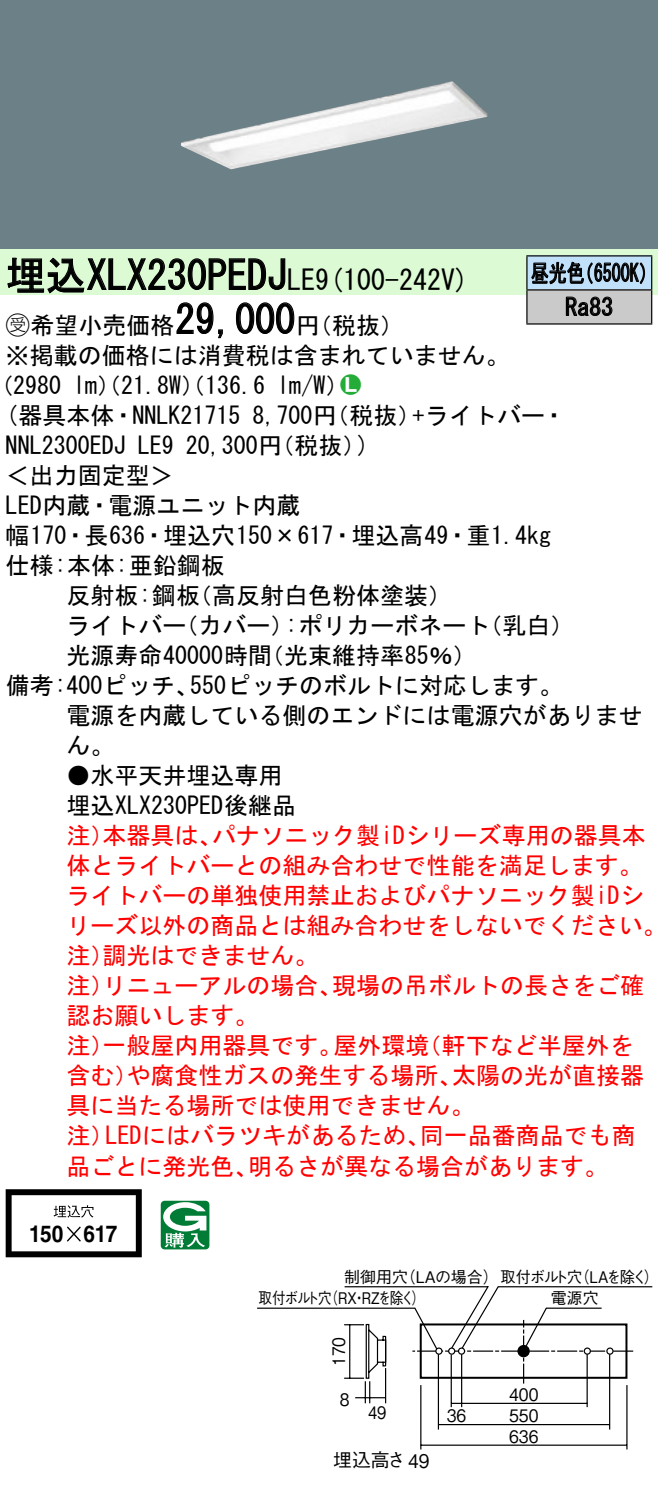
<style>
.page{position:relative;width:658px;height:1492px;background:#fff}
.page>*{position:absolute;margin:0;border:0;box-sizing:border-box;transform-origin:0 0}
.t1{font:40px "MS Gothic";color:#000}
.t2{font:28px "MS Gothic";color:#000}
.t3{font:24px/30px "MS Gothic";color:#000}
.t4{font:24px/30px "MS Gothic";color:#f00}
.t5{font:24px/34px "MS Gothic";color:#000;scale:.75 1}
.t6{font:24px "Ford Classification 1";color:#23ac38}
.t7{font:700 23.2px "Helvetica LT Std";letter-spacing:-.02em;color:#000;scale:.9 1}
.t8{font:18.8px "Gothic BBB Pro Medium 90 pv RKSJ H";color:#000}
.t9{font:17.2px/20.8px "Gothic BBB Pro Medium 90 pv RKSJ H";color:#000;text-align:justify;scale:.9 1}
.t10{font:17.2px "Gothic BBB Pro Medium 90 pv RKSJ H";color:#000;scale:.85 1}
.t11{font:16px/21.2px "Gothic BBB Pro Medium 90 pv RKSJ H";letter-spacing:-.04em;color:#000}
.t12{font:16px "Gothic BBB Pro Medium 90 pv RKSJ H";letter-spacing:-.04em;color:#000;scale:.85 1}
.t13{font:16px "Gothic BBB Pro Medium 90 pv RKSJ H";letter-spacing:-.04em;color:#000;scale:.95 1}
.s1{font-size:28px}
.s2{font-family:"Ford Classification 1"}
.s3{color:#fff}
</style>
<div class="page">
<div style="left:0;top:0;width:658px;height:249px;background:#6c8087"></div>
<img style="left:181px;top:81px;width:306px;height:88px">
<div style="left:0;top:249px;width:658px;height:46px;background:#dcfad4"></div>
<svg style="left:7px;top:257px;width:279px;height:37px"></svg>
<svg style="left:176px;top:302px;width:47px;height:37px"></svg>
<svg style="left:236px;top:302px;width:59px;height:32px"></svg>
<svg style="left:6px;top:1189px;width:136px;height:67px"></svg>
<svg style="left:161px;top:1200px;width:48px;height:49px"></svg>
<div style="left:527px;top:256px;width:124px;height:34px;background:#c1e1fa"></div>
<div style="left:527px;top:290px;width:124px;height:34px;background:#cacaca"></div>
<hr style="left:526px;top:255px;width:126px;height:1px;background:#000">
<hr style="left:526px;top:256px;width:1px;height:33px;background:#000">
<hr style="left:651px;top:256px;width:1px;height:33px;background:#000">
<hr style="left:526px;top:289px;width:126px;height:1px;background:#000">
<hr style="left:526px;top:290px;width:1px;height:33px;background:#000">
<hr style="left:651px;top:290px;width:1px;height:33px;background:#000">
<hr style="left:526px;top:323px;width:126px;height:1px;background:#000">
<svg style="left:531px;top:261px;width:114px;height:55px"></svg>
<hr style="left:626px;top:1384px;width:1px;height:65px;background:#000">
<hr style="left:420px;top:1384px;width:1px;height:65px;background:#000">
<hr style="left:451px;top:1402px;width:136px;height:1px;background:#000">
<hr style="left:438px;top:1423px;width:171px;height:1px;background:#000">
<hr style="left:421px;top:1444px;width:206px;height:1px;background:#000">
<hr style="left:438px;top:1353px;width:1px;height:76px;background:#000">
<hr style="left:450px;top:1354px;width:2px;height:52px;background:#000">
<hr style="left:461px;top:1353px;width:1px;height:53px;background:#000">
<hr style="left:586px;top:1353px;width:2px;height:53px;background:#000">
<hr style="left:609px;top:1353px;width:1px;height:76px;background:#000">
<svg style="left:257px;top:1286px;width:395px;height:116px"></svg>
<h1 class="t1" style="left:6px;top:255px;width:311px">埋込XLX230PEDJ<span class="s1">LE</span></h1>
<p class="t3" style="left:296px;top:310px;width:109px">（円税抜(</p>
<p class="t2" style="left:315px;top:265px;width:155px">(9 100-242 (V</p>
<h1 class="t1" style="left:175px;top:299px;width:121px">29,000</h1>
<p class="t3" style="left:6px;top:310px;width:505px"><span class="s2">B</span>希望小売価格<br>※掲載の価格には消費税は含まれていません。</p>
<p class="t6" style="left:340px;top:372px;width:22px">2<span class="s3">7</span></p>
<p class="t3" style="left:277px;top:370px;width:73px">l m (W/</p>
<p class="t3" style="left:-11px;top:370px;width:74px">（2980</p>
<p class="t3" style="left:73px;top:370px;width:193px">lm）（21.8 ）（W 136.6</p>
<p class="t5" style="left:565px;top:256px;width:65px;text-indent:-34px">昼光色<br>Ra83</p>
<p class="t5" style="left:575px;top:256px;width:109px">（6500 (K</p>
<p class="t3" style="left:6px;top:400px;width:236px">(器具本体・NNLK21715</p>
<p class="t3" style="left:412px;top:400px;width:155px">+ライトバー・</p>
<p class="t3" style="left:252px;top:400px;width:170px">8,700 （円税抜）</p>
<p class="t3" style="left:186px;top:430px;width:182px">20,300 （円税抜(</p>
<p class="t3" style="left:357px;top:430px;width:13px">(</p>
<p class="t3" style="left:6px;top:430px;width:121px">NNL2300EDJ</p>
<p class="t3" style="left:6px;top:460px;width:169px">＜出力固定型&lt;</p>
<p class="t3" style="left:6px;top:490px;width:296px">LED内蔵・電源ユニット内蔵</p>
<p class="t3" style="left:6px;top:520px;width:547px">幅170・長636・埋込穴150×617・埋込高49・重1.4kg</p>
<p class="t3" style="left:6px;top:550px;width:220px">仕様:本体:亜鉛鋼板</p>
<p class="t3" style="left:188px;top:580px;width:266px">（高反射白色粉体塗装(</p>
<p class="t3" style="left:138px;top:430px;width:37px">LE9</p>
<p class="t3" style="left:66px;top:580px;width:135px">反射板:鋼板</p>
<p class="t3" style="left:66px;top:610px;width:121px">ライトバー</p>
<p class="t3" style="left:174px;top:610px;width:121px">（カバー）</p>
<p class="t3" style="left:285px;top:610px;width:206px">:ポリカーボネート</p>
<p class="t3" style="left:478px;top:610px;width:97px">（乳白(</p>
<p class="t3" style="left:190px;top:640px;width:374px;text-indent:-124px">光源寿命40000時間<br>550ピッチのボルトに対応します。</p>
<p class="t3" style="left:260px;top:640px;width:218px">（光束維持率85％(</p>
<p class="t3" style="left:66px;top:670px;width:577px;text-indent:-61px">備考:400ピッチ、<br>電源を内蔵している側のエンドには電源穴がありません。</p>
<p class="t3" style="left:66px;top:760px;width:231px">●水平天井埋込専用埋込XLX230PED後継品</p>
<p class="t4" style="left:212px;top:820px;width:435px">パナソニック製iDシリーズ専用の器具本</p>
<p class="t4" style="left:66px;top:820px;width:49px">注）</p>
<p class="t4" style="left:66px;top:850px;width:577px">体とライトバーとの組み合わせで性能を満足します。</p>
<p class="t4" style="left:66px;top:880px;width:579px">ライトバーの単独使用禁止およびパナソニック製iDシ</p>
<p class="t4" style="left:66px;top:910px;width:601px">リーズ以外の商品とは組み合わせをしないでください。</p>
<p class="t4" style="left:102px;top:940px;width:217px">調光はできません。</p>
<p class="t4" style="left:102px;top:820px;width:121px">本器具は、</p>
<p class="t4" style="left:66px;top:940px;width:49px">注）</p>
<p class="t4" style="left:332px;top:970px;width:314px">現場の吊ボルトの長さをご確</p>
<p class="t4" style="left:66px;top:970px;width:193px">注）<br>認お願いします。</p>
<p class="t4" style="left:102px;top:970px;width:241px">リニューアルの場合、</p>
<p class="t4" style="left:102px;top:1030px;width:241px">一般屋内用器具です。</p>
<p class="t4" style="left:333px;top:1030px;width:97px">屋外環境</p>
<p class="t4" style="left:417px;top:1030px;width:217px">（軒下など半屋外を</p>
<p class="t4" style="left:66px;top:1030px;width:49px">注）</p>
<p class="t4" style="left:126px;top:1060px;width:337px">や腐食性ガスの発生する場所、</p>
<p class="t4" style="left:452px;top:1060px;width:194px">太陽の光が直接器</p>
<p class="t4" style="left:66px;top:1060px;width:73px">含む）</p>
<p class="t4" style="left:66px;top:1090px;width:409px">具に当たる場所では使用できません。</p>
<p class="t4" style="left:420px;top:1120px;width:217px">同一品番商品でも商</p>
<p class="t4" style="left:105px;top:1120px;width:326px">LEDにはバラツキがあるため、</p>
<p class="t4" style="left:66px;top:1120px;width:49px">注）</p>
<p class="t4" style="left:66px;top:1150px;width:193px">品ごとに発光色、</p>
<p class="t4" style="left:248px;top:1150px;width:362px">明るさが異なる場合があります。</p>
<p class="t7" style="left:29px;top:1219px;width:100px">150 617</p>
<p class="t13" style="left:574px;top:1263px;width:78px">（LAを除く</p>
<p class="t13" style="left:644px;top:1263px;width:18px">(</p>
<p class="t11" style="left:550px;top:1263px;width:49px;text-indent:-151px">（LAの場合( 取付ボルト穴電源穴</p>
<p class="t11" style="left:344px;top:1263px;width:65px">制御用穴</p>
<p class="t12" style="left:324px;top:1284px;width:107px">（RX RZを除く</p>
<p class="t12" style="left:411px;top:1284px;width:18px">(</p>
<p class="t12" style="left:258px;top:1284px;width:88px">取付ボルト穴</p>
<p class="t12" style="left:352px;top:1284px;width:18px">・</p>
<p class="t9" style="left:326px;top:1365px;width:34px;rotate:-90deg">170</p>
<p class="t9" style="left:340px;top:1386px;width:12px">8</p>
<p class="t10" style="left:368px;top:1398px;width:23px">49</p>
<p class="t8" style="left:333px;top:1444px;width:98px">埋込高さ 49</p>
<p class="t9" style="left:447px;top:1402px;width:23px">36</p>
<p class="t9" style="left:509px;top:1381px;width:34px">400<br>550<br>636</p>
</div>
